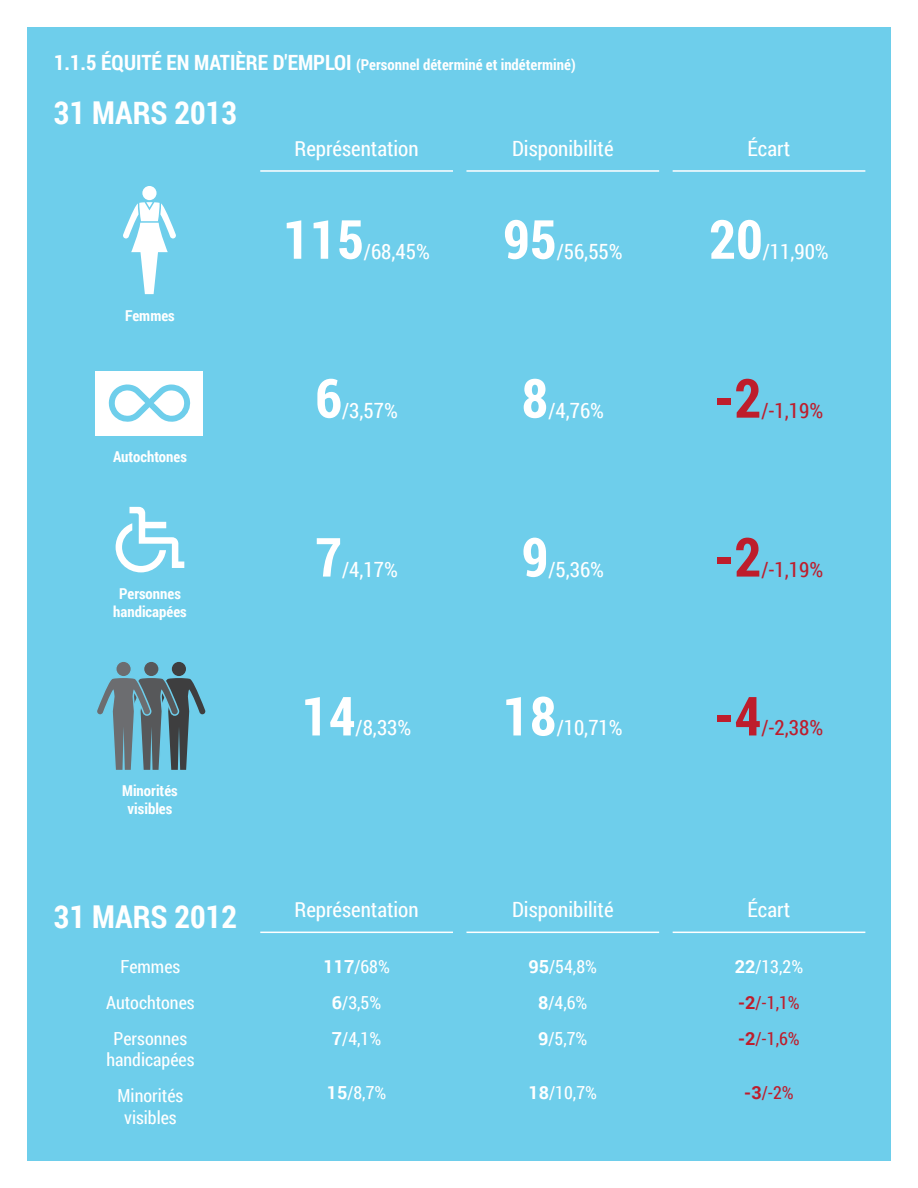
<style>
.page{position:relative;width:918px;height:1188px;background:#fff}
.page>*{position:absolute;margin:0;border:0;box-sizing:border-box;transform-origin:0 0}
.t1{font:700 54px "Roboto Condensed";color:#fff}
.t2{font:700 54px "Roboto Condensed";color:#be1d2c}
.t3{font:700 31.5px "Roboto Condensed";color:#fff}
.t4{font:21px "Roboto Condensed";color:#fff}
.t5{font:21px "Roboto Condensed";color:#be1d2c}
.t6{font:18px/36px "Roboto Condensed";color:#fff;text-align:center}
.t7{font:18px/36px "Roboto Condensed";color:#be1d2c}
.t8{font:700 15px/18px "Roboto Condensed";color:#fff;text-align:center}
.s1{font-size:21px}
.s2{font-family:"Roboto";font-weight:700}
.s3{font-family:"Roboto";font-weight:700;color:#fff}
.s4{color:#fff}
</style>
<div class="page">
<div style="left:27px;top:27px;width:864px;height:1134px;background:#6eceeb"></div>
<div style="left:95px;top:371px;width:108px;height:64px;background:#fff"></div>
<svg style="left:109px;top:384px;width:82px;height:38px"></svg>
<div style="left:142px;top:186px;width:15px;height:14px;background:#fff;border-radius:50%"></div>
<svg style="left:123px;top:202px;width:53px;height:92px"></svg>
<svg style="left:116px;top:507px;width:68px;height:65px"></svg>
<svg style="left:97px;top:661px;width:108px;height:109px"></svg>
<hr style="left:260px;top:170px;width:193px;height:2px;background:#fff">
<hr style="left:466px;top:170px;width:193px;height:2px;background:#fff">
<hr style="left:673px;top:170px;width:192px;height:2px;background:#fff">
<hr style="left:260px;top:932px;width:193px;height:1px;background:#fff">
<hr style="left:466px;top:932px;width:193px;height:1px;background:#fff">
<hr style="left:673px;top:932px;width:192px;height:1px;background:#fff">
<p class="t8" style="left:54px;top:55px;width:523px"><span class="s1">1.1.5 ÉQUITÉ EN MATIÈRE D'EMPLOI</span> (Personnel déterminé et indéterminé)</p>
<h2 class="t3" style="left:54px;top:91px;width:185px">31 MARS 2013</h2>
<p class="t4" style="left:295px;top:134px;width:126px">Représentation</p>
<p class="t4" style="left:512px;top:134px;width:103px">Disponibilité</p>
<p class="t4" style="left:748px;top:134px;width:44px">Écart</p>
<p class="t8" style="left:125px;top:306px;width:51px">Femmes</p>
<p class="t8" style="left:113px;top:447px;width:75px">Autochtones</p>
<p class="t8" style="left:113px;top:584px;width:75px">Personnes handicapées</p>
<p class="t8" style="left:122px;top:782px;width:57px">Minorités visibles</p>
<h2 class="t3" style="left:54px;top:895px;width:185px">31 MARS 2012</h2>
<p class="t6" style="left:106px;top:948px;width:90px">Femmes<br>Autochtones<br>Personnes</p>
<p class="t6" style="left:106px;top:1041px;width:90px">handicapées<br>Minorités</p>
<p class="t6" style="left:124px;top:1099px;width:54px">visibles</p>
<h1 class="t1" style="left:283px;top:202px;width:82px">115</h1>
<p class="t4" style="left:364px;top:237px;width:68px">/68,45%</p>
<h1 class="t1" style="left:503px;top:202px;width:55px">95</h1>
<p class="t4" style="left:557px;top:237px;width:68px">/56,55%</p>
<h1 class="t1" style="left:709px;top:202px;width:55px">20</h1>
<p class="t4" style="left:763px;top:237px;width:68px">/11,90%</p>
<h1 class="t1" style="left:315px;top:360px;width:28px">6</h1>
<p class="t4" style="left:342px;top:396px;width:57px">/3,57%</p>
<h1 class="t1" style="left:522px;top:360px;width:28px">8</h1>
<p class="t4" style="left:548px;top:396px;width:57px">/4,76%</p>
<h1 class="t2" style="left:715px;top:360px;width:48px">-2</h1>
<p class="t5" style="left:761px;top:396px;width:63px">/-1,19%</p>
<h1 class="t1" style="left:315px;top:519px;width:28px">7</h1>
<p class="t4" style="left:342px;top:555px;width:57px">/4,17%</p>
<h1 class="t1" style="left:522px;top:519px;width:28px">9</h1>
<p class="t4" style="left:548px;top:555px;width:57px">/5,36%</p>
<h1 class="t2" style="left:715px;top:519px;width:48px">-2</h1>
<p class="t5" style="left:761px;top:555px;width:63px">/-1,19%</p>
<h1 class="t1" style="left:302px;top:678px;width:55px">14</h1>
<p class="t4" style="left:356px;top:713px;width:57px">/8,33%</p>
<h1 class="t1" style="left:503px;top:678px;width:55px">18</h1>
<p class="t4" style="left:557px;top:713px;width:68px">/10,71%</p>
<h1 class="t2" style="left:715px;top:678px;width:48px">-4</h1>
<p class="t5" style="left:761px;top:713px;width:63px">/-2,38%</p>
<p class="t4" style="left:295px;top:895px;width:126px">Représentation</p>
<p class="t4" style="left:512px;top:895px;width:103px">Disponibilité</p>
<p class="t4" style="left:748px;top:895px;width:44px">Écart</p>
<p class="t6" style="left:323px;top:948px;width:68px"><span class="s2">117</span>/68%<br><span class="s2">6</span>/3,5%<br><span class="s2">7</span>/4,1%</p>
<p class="t6" style="left:327px;top:1074px;width:61px"><span class="s2">15</span>/8,7%</p>
<p class="t6" style="left:529px;top:948px;width:70px"><span class="s2">95</span>/54,8%<br><span class="s2">8</span>/4,6%<br><span class="s2">9</span>/5,7%</p>
<p class="t6" style="left:529px;top:1074px;width:70px"><span class="s2">18</span>/10,7%</p>
<p class="t7" style="left:735px;top:948px;width:70px"><span class="s3">22</span><span class="s4">/13,2% </span><span class="s2">-2</span>/-1,1% <span class="s2">-2</span>/-1,6%</p>
<p class="t7" style="left:744px;top:1074px;width:51px"><span class="s2">-3</span>/-2%</p>
</div>
